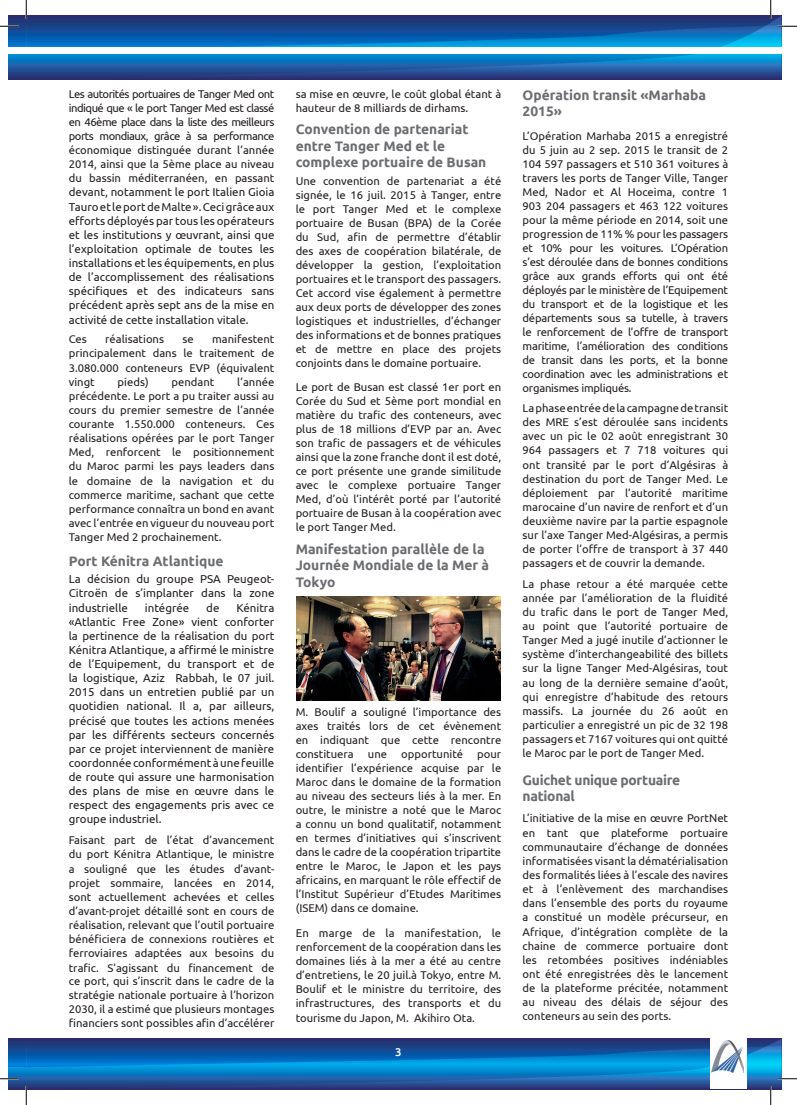
<style>
.page{position:relative;width:797px;height:1105px;background:#fff}
.page>*{position:absolute;margin:0;border:0;box-sizing:border-box;transform-origin:0 0}
.t1{font:700 13.75px/16.5px "Ubuntu";color:#6c6d70}
.t2{font:700 13.75px/16.5px "Ubuntu";letter-spacing:-.02em;color:#6c6d70}
.t3{font:11.5px/14.1px "Ubuntu";color:#231f20;text-align:justify}
.t4{font:11.25px/14px "Ubuntu";color:#231f20;text-align:justify}
.t5{font:500 11.25px "Ubuntu";color:#fff}
</style>
<div class="page">
<img style="left:296px;top:596px;width:205px;height:104px">
<svg style="left:0;top:0;width:797px;height:79px"></svg>
<svg style="left:0;top:1038px;width:797px;height:67px"></svg>
<p class="t4" style="left:69px;top:86px;width:207px">Les autorités portuaires de Tanger Med ont indiqué que « le port Tanger Med est classé en 46ème place dans la liste des meilleurs ports mondiaux, grâce à sa performance économique distinguée durant l’année 2014, ainsi que la 5ème place au niveau du bassin méditerranéen, en passant</p>
<p class="t3" style="left:69px;top:185px;width:207px">devant, notamment le port Italien Gioia Tauro et le port de Malte ». Ceci grâce aux efforts déployés par tous les opérateurs et les institutions y œuvrant, ainsi que l’exploitation optimale de toutes les installations et les équipements, en plus de l’accomplissement des réalisations spécifiques et des indicateurs sans précédent après sept ans de la mise en activité de cette installation vitale.</p>
<p class="t4" style="left:69px;top:332px;width:20px">Ces</p>
<p class="t4" style="left:105px;top:332px;width:60px">réalisations</p>
<p class="t4" style="left:182px;top:332px;width:13px">se</p>
<p class="t4" style="left:69px;top:332px;width:207px;text-indent:143px">manifestent principalement dans le traitement de 3.080.000 conteneurs EVP (équivalent vingt</p>
<p class="t4" style="left:118px;top:374px;width:33px">pieds)</p>
<p class="t4" style="left:171px;top:374px;width:44px">pendant</p>
<p class="t4" style="left:69px;top:374px;width:207px;text-indent:168px">l’année précédente. Le port a pu traiter aussi au cours du premier semestre de l’année courante 1.550.000 conteneurs. Ces réalisations opérées par le port Tanger Med, renforcent le positionnement du Maroc parmi les pays leaders dans le domaine de la navigation et du commerce maritime, sachant que cette performance connaîtra un bond en avant avec l’entrée en vigueur du nouveau port Tanger Med 2 prochainement.</p>
<p class="t1" style="left:69px;top:552px;width:156px">Port Kénitra Atlantique</p>
<p class="t3" style="left:69px;top:572px;width:207px">La décision du groupe PSA Peugeot-Citroën de s’implanter dans la zone industrielle</p>
<p class="t3" style="left:69px;top:600px;width:207px;text-indent:168px">Kénitra «Atlantic Free Zone» vient conforter la pertinence de la réalisation du port Kénitra Atlantique, a affirmé le ministre de l’Equipement, du transport et de la logistique, Aziz Rabbah, le 07 juil.<br>2015 dans un entretien publié par un quotidien national. Il a, par ailleurs, précisé que toutes les actions menées par les différents secteurs concernés par ce projet interviennent de manière coordonnée conformément à une feuille de route qui assure une harmonisation des plans de mise en œuvre dans le respect des engagements pris avec ce groupe industriel.</p>
<p class="t4" style="left:69px;top:833px;width:207px">Faisant part de l’état d’avancement du port Kénitra Atlantique, le ministre a souligné que les études d’avant&shy;projet sommaire, lancées en 2014, sont actuellement achevées et celles d’avant-projet détaillé sont en cours de réalisation, relevant que l’outil portuaire bénéficiera de connexions routières et ferroviaires adaptées aux besoins du trafic. S’agissant du financement de ce port, qui s’inscrit dans le cadre de la stratégie nationale portuaire à l’horizon 2030, il a estimé que plusieurs montages financiers sont possibles afin d’accélérer</p>
<p class="t3" style="left:145px;top:600px;width:46px">intégrée</p>
<p class="t3" style="left:206px;top:600px;width:15px">de</p>
<p class="t4" style="left:296px;top:87px;width:207px">sa mise en œuvre, le coût global étant à hauteur de 8 milliards de dirhams.</p>
<p class="t1" style="left:296px;top:121px;width:192px">Convention de partenariat entre Tanger Med et le complexe portuaire de Busan</p>
<p class="t4" style="left:296px;top:173px;width:207px">Une convention de partenariat a été signée, le 16 juil. 2015 à Tanger, entre le port Tanger Med et le complexe portuaire de Busan (BPA) de la Corée du Sud, afin de permettre d’établir des axes de coopération bilatérale, de développer la gestion, l’exploitation portuaires et le transport des passagers.<br>Cet accord vise également à permettre aux deux ports de développer des zones logistiques et industrielles, d’échanger des informations et de bonnes pratiques et de mettre en place des projets conjoints dans le domaine portuaire.</p>
<p class="t4" style="left:296px;top:380px;width:207px">Le port de Busan est classé 1er port en Corée du Sud et 5ème port mondial en matière du trafic des conteneurs, avec plus de 18 millions d’EVP par an. Avec son trafic de passagers et de véhicules ainsi que la zone franche dont il est doté, ce port présente une grande similitude avec le complexe portuaire Tanger Med, d’où l’intérêt porté par l’autorité portuaire de Busan à la coopération avec le port Tanger Med.</p>
<p class="t1" style="left:296px;top:540px;width:195px">Manifestation parallèle de la<br>Journée Mondiale de la Mer à<br>Tokyo</p>
<p class="t4" style="left:296px;top:705px;width:207px">M. Boulif a souligné l’importance des axes traités lors de cet évènement en indiquant que cette rencontre constituera</p>
<p class="t4" style="left:368px;top:747px;width:21px">une</p>
<p class="t4" style="left:401px;top:747px;width:63px">opportunité</p>
<p class="t4" style="left:296px;top:747px;width:207px;text-indent:181px">pour identifier l’expérience acquise par le Maroc dans le domaine de la formation au niveau des secteurs liés à la mer. En outre, le ministre a noté que le Maroc a connu un bond qualitatif, notamment en termes d’initiatives qui s’inscrivent dans le cadre de la coopération tripartite entre le Maroc, le Japon et les pays africains, en marquant le rôle effectif de l’Institut Supérieur d’Etudes Maritimes (ISEM) dans ce domaine.</p>
<p class="t4" style="left:296px;top:925px;width:207px">En marge de la manifestation, le renforcement de la coopération dans les domaines liés à la mer a été au centre d’entretiens, le 20 juil.à Tokyo, entre M.<br>Boulif et le ministre du territoire, des infrastructures, des transports et du tourisme du Japon, M. Akihiro Ota.</p>
<p class="t5" style="left:395px;top:1045px;width:8px">3</p>
<p class="t1" style="left:522px;top:86px;width:185px">Opération transit «Marhaba<br>2015»</p>
<p class="t4" style="left:522px;top:129px;width:207px">L’Opération Marhaba 2015 a enregistré du 5 juin au 2 sep. 2015 le transit de 2<br>104 597 passagers et 510 361 voitures à travers les ports de Tanger Ville, Tanger Med, Nador et Al Hoceima, contre 1<br>903 204 passagers et 463 122 voitures pour la même période en 2014, soit une progression de 11% % pour les passagers et 10% pour les voitures. L’Opération s’est déroulée dans de bonnes conditions grâce aux grands efforts qui ont été déployés par le ministère de l’Equipement du transport et de la logistique et les départements sous sa tutelle, à travers le renforcement de l’offre de transport maritime, l’amélioration des conditions de transit dans les ports, et la bonne coordination avec les administrations et organismes impliqués.</p>
<p class="t4" style="left:522px;top:401px;width:207px">La phase entrée de la campagne de transit des MRE s’est déroulée sans incidents avec un pic le 02 août enregistrant 30<br>964 passagers et 7 718 voitures qui ont transité par le port d’Algésiras à destination du port de Tanger Med. Le déploiement par l’autorité maritime marocaine d’un navire de renfort et d’un deuxième navire par la partie espagnole sur l’axe Tanger Med-Algésiras, a permis de porter l’offre de transport à 37 440 passagers et de couvrir la demande.</p>
<p class="t4" style="left:522px;top:576px;width:207px">La phase retour a été marquée cette année par l’amélioration de la fluidité du trafic dans le port de Tanger Med, au point que l’autorité portuaire de Tanger Med a jugé inutile d’actionner le système d’interchangeabilité des billets sur la ligne Tanger Med-Algésiras, tout au long de la dernière semaine d’août, qui enregistre d’habitude des retours massifs. La journée du 26 août en particulier a enregistré un pic de 32 198 passagers et 7167 voitures qui ont quitté le Maroc par le port de Tanger Med.</p>
<p class="t2" style="left:522px;top:771px;width:159px">Guichet unique portuaire national</p>
<p class="t4" style="left:522px;top:811px;width:207px">L’initiative de la mise en œuvre PortNet en tant que plateforme portuaire communautaire d’échange de données informatisées visant la dématérialisation des formalités liées à l’escale des navires et à l’enlèvement des marchandises dans l’ensemble des ports du royaume a constitué un modèle précurseur, en Afrique, d’intégration complète de la chaine de commerce portuaire dont les retombées positives indéniables ont été enregistrées dès le lancement de la plateforme précitée, notamment au niveau des délais de séjour des conteneurs au sein des ports.</p>
</div>
